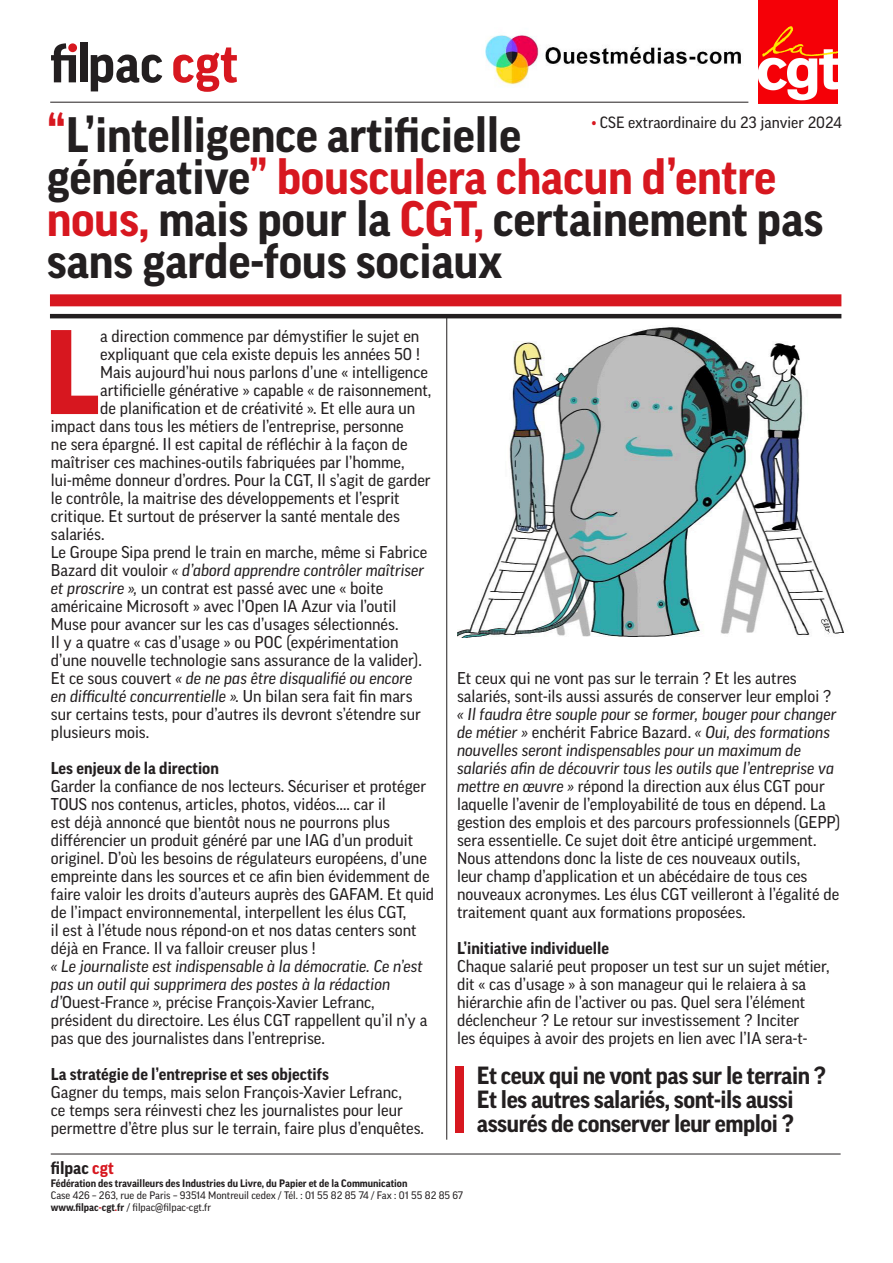
<style>
.page{position:relative;width:893px;height:1263px;background:#fff}
.page>*{position:absolute;margin:0;border:0;box-sizing:border-box;transform-origin:0 0}
.t1{font:900 115.8px "Good OT";color:#d7171f}
.t2{font:700 48px/42px "Good OT";letter-spacing:-.005em;color:#231f20}
.t3{font:700 24px/24px "Good OT";letter-spacing:-.02em;color:#231f20}
.t4{font:700 17.25px "Good OT";color:#231f20}
.t5{font:16.5px/18px "Good OT";color:#231f20}
.t6{font:italic 16.5px "Good OT";color:#231f20}
.t7{font:700 16.5px "Good OT";color:#231f20}
.t8{font:15.75px "Good OT";color:#231f20}
.t9{font:10.5px/12px "Good OT";color:#231f20}
.t10{font:700 10.5px "Good OT";color:#231f20}
.s1{color:#d7171f}
.s2{font-style:normal}
.s3{font-style:italic}
.s4{font-weight:700}
.s5{font-weight:700;color:#d7171f}
</style>
<div class="page">
<div style="left:50px;top:294px;width:791px;height:12px;background:#d7171f"></div>
<hr style="left:50px;top:102px;width:698px;height:1px;background:#231f20">
<hr style="left:50px;top:314px;width:791px;height:4px;background:#231f20">
<hr style="left:446px;top:316px;width:1px;height:824px;background:#231f20">
<img style="left:759px;top:0;width:78px;height:104px">
<svg style="left:173px;top:47px;width:64px;height:45px"></svg>
<svg style="left:91px;top:55px;width:71px;height:36px"></svg>
<div style="left:80px;top:43px;width:7px;height:39px;background:#231f20"></div>
<svg style="left:51px;top:43px;width:25px;height:39px"></svg>
<hr style="left:51px;top:1154px;width:790px;height:1px;background:#231f20">
<div style="left:456px;top:1066px;width:8px;height:66px;background:#d7171f"></div>
<img style="left:457px;top:327px;width:387px;height:310px">
<img style="left:485px;top:34px;width:256px;height:51px">
<h2 class="t2" style="left:47px;top:115px;width:778px"><span class="s1">“</span>L’intelligence artificielle<br>générative<span class="s1">” bousculera chacun d’entre nous,</span> mais pour la <span class="s1">CGT,</span> certainement pas sans garde-fous sociaux</h2>
<p class="t8" style="left:592px;top:113px;width:252px"><span class="s1">•</span> CSE extraordinaire du 23 janvier 2024</p>
<h1 class="t1" style="left:44px;top:309px;width:57px">L</h1>
<p class="t5" style="left:100px;top:327px;width:321px">a direction commence par démystifier le sujet en</p>
<p class="t5" style="left:100px;top:345px;width:321px">expliquant que cela existe depuis les années 50 !</p>
<p class="t5" style="left:100px;top:363px;width:329px">Mais aujourd’hui nous parlons d’une « intelligence</p>
<p class="t5" style="left:100px;top:381px;width:333px">artificielle générative » capable « de raisonnement,</p>
<p class="t5" style="left:100px;top:399px;width:317px">de planification et de créativité ». Et elle aura un</p>
<p class="t5" style="left:51px;top:417px;width:354px">impact dans tous les métiers de l’entreprise, personne</p>
<p class="t5" style="left:51px;top:435px;width:358px">ne sera épargné. Il est capital de réfléchir à la façon de</p>
<p class="t5" style="left:51px;top:453px;width:355px">maîtriser ces machines-outils fabriquées par l’homme,</p>
<p class="t5" style="left:51px;top:471px;width:381px">lui-même donneur d’ordres. Pour la CGT, Il s’agit de garder</p>
<p class="t5" style="left:51px;top:489px;width:350px">le contrôle, la maitrise des développements et l’esprit</p>
<p class="t5" style="left:51px;top:507px;width:351px">critique. Et surtout de préserver la santé mentale des</p>
<p class="t5" style="left:51px;top:525px;width:55px">salariés.</p>
<p class="t5" style="left:51px;top:543px;width:378px">Le Groupe Sipa prend le train en marche, même si Fabrice</p>
<p class="t6" style="left:51px;top:561px;width:375px"><span class="s2">Bazard dit vouloir</span> « d’abord apprendre contrôler maîtriser</p>
<p class="t5" style="left:51px;top:579px;width:334px"><span class="s3">et proscrire »,</span> un contrat est passé avec une « boite</p>
<p class="t5" style="left:51px;top:597px;width:347px">américaine Microsoft » avec l’Open IA Azur via l’outil</p>
<p class="t5" style="left:51px;top:615px;width:349px">Muse pour avancer sur les cas d’usages sélectionnés.</p>
<p class="t5" style="left:51px;top:633px;width:349px">Il y a quatre « cas d’usage » ou POC (expérimentation</p>
<p class="t5" style="left:51px;top:651px;width:372px">d’une nouvelle technologie sans assurance de la valider).</p>
<p class="t6" style="left:51px;top:669px;width:363px"><span class="s2">Et ce sous couvert</span> « de ne pas être disqualifié ou encore</p>
<p class="t6" style="left:51px;top:687px;width:363px">en difficulté concurrentielle ». <span class="s2">Un bilan sera fait fin mars</span></p>
<p class="t5" style="left:51px;top:705px;width:372px">sur certains tests, pour d’autres ils devront s’étendre sur</p>
<p class="t5" style="left:51px;top:723px;width:100px">plusieurs mois.</p>
<p class="t7" style="left:51px;top:759px;width:169px">Les enjeux de la direction</p>
<p class="t5" style="left:51px;top:777px;width:385px">Garder la confiance de nos lecteurs. Sécuriser et protéger TOUS nos contenus, articles, photos, vidéos…. car il<br>est déjà annoncé que bientôt nous ne pourrons plus différencier un produit généré par une IAG d’un produit originel. D’où les besoins de régulateurs européens, d’une empreinte dans les sources et ce afin bien évidemment de faire valoir les droits d’auteurs auprès des GAFAM. Et quid de l’impact environnemental, interpellent les élus CGT,<br>il est à l’étude nous répond-on et nos datas centers sont déjà en France. Il va falloir creuser plus !</p>
<p class="t5" style="left:51px;top:957px;width:378px"><span class="s3">« Le journaliste est indispensable à la démocratie. Ce n’est pas un outil qui supprimera des postes à la rédaction d’</span>Ouest-France <span class="s3">»,</span> précise François-Xavier Lefranc, président du directoire. Les élus CGT rappellent qu’il n’y a pas que des journalistes dans l’entreprise.</p>
<p class="t7" style="left:51px;top:1065px;width:279px">La stratégie de l’entreprise et ses objectifs</p>
<p class="t5" style="left:51px;top:1083px;width:375px">Gagner du temps, mais selon François-Xavier Lefranc,<br>ce temps sera réinvesti chez les journalistes pour leur permettre d’être plus sur le terrain, faire plus d’enquêtes.</p>
<p class="t5" style="left:457px;top:669px;width:376px">Et ceux qui ne vont pas sur le terrain ? Et les autres salariés, sont-ils aussi assurés de conserver leur emploi ?</p>
<p class="t5" style="left:457px;top:705px;width:385px"><span class="s3">« Il faudra être souple pour se former, bouger pour changer de métier »</span> enchérit Fabrice Bazard. <span class="s3">« Oui, des formations nouvelles seront indispensables pour un maximum de salariés afin de découvrir tous les outils que l’entreprise va mettre en œuvre »</span> répond la direction aux élus CGT pour laquelle l’avenir de l’employabilité de tous en dépend. La gestion des emplois et des parcours professionnels (GEPP) sera essentielle. Ce sujet doit être anticipé urgemment.<br>Nous attendons donc la liste de ces nouveaux outils,<br>leur champ d’application et un abécédaire de tous ces nouveaux acronymes. Les élus CGT veilleront à l’égalité de traitement quant aux formations proposées.</p>
<p class="t7" style="left:457px;top:939px;width:154px">L’initiative individuelle</p>
<p class="t5" style="left:457px;top:957px;width:374px">Chaque salarié peut proposer un test sur un sujet métier, dit « cas d’usage » à son manageur qui le relaiera à sa hiérarchie afin de l’activer ou pas. Quel sera l’élément déclencheur ? Le retour sur investissement ? Inciter<br>les équipes à avoir des projets en lien avec l’IA sera-t-</p>
<h3 class="t3" style="left:477px;top:1063px;width:351px">Et ceux qui ne vont pas sur le terrain ?<br>Et les autres salariés, sont-ils aussi assurés de conserver leur emploi ?</h3>
<p class="t4" style="left:51px;top:1158px;width:65px">filpac <span class="s1">cgt</span></p>
<p class="t10" style="left:51px;top:1178px;width:358px">Fédération des travailleurs des Industries du Livre, du Papier et de la Communication</p>
<p class="t9" style="left:51px;top:1190px;width:414px">Case 426 – 263, rue de Paris – 93514 Montreuil cedex / Tél. : 01 55 82 85 74 / Fax : 01 55 82 85 67 <span class="s4">www.filpac</span><span class="s5">-</span><span class="s4">cgt</span><span class="s5">.</span><span class="s4">fr</span> / filpac@filpac-cgt.fr</p>
</div>
